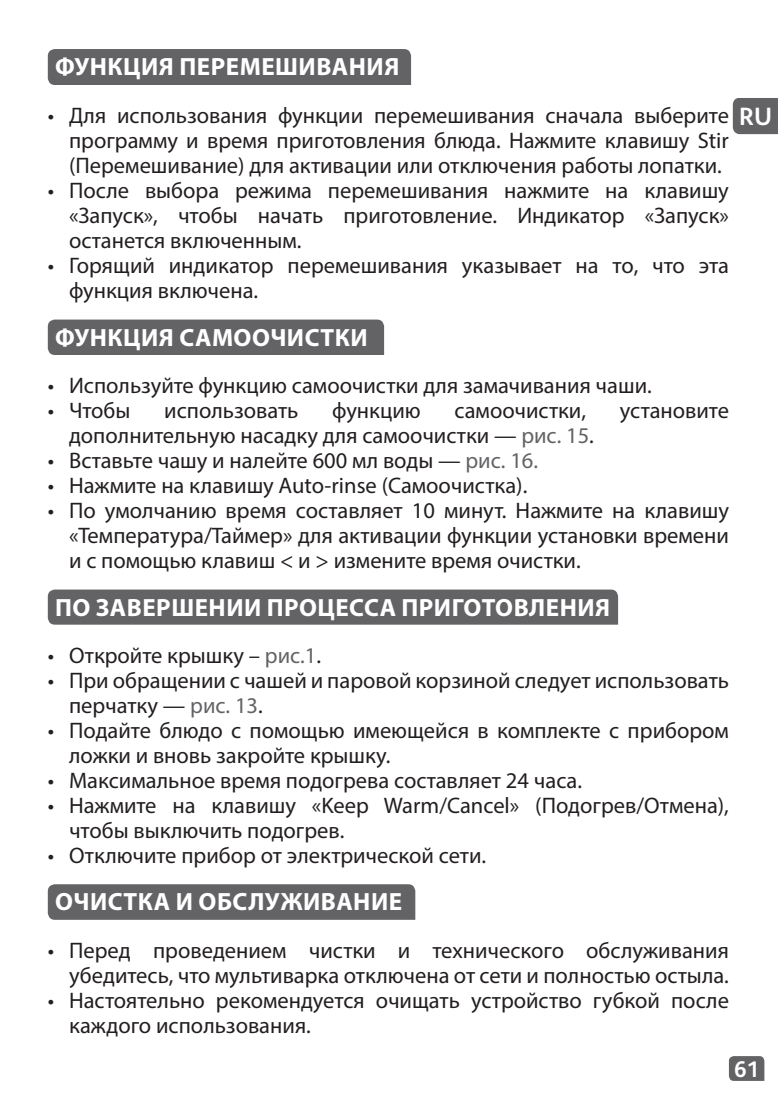
<style>
.page{position:relative;width:778px;height:1104px;background:#fff}
.page>*{position:absolute;margin:0;border:0;box-sizing:border-box;transform-origin:0 0}
.t1{font:700 25px "Myriad Pro";letter-spacing:.02em;color:#fff}
.t2{font:700 25px "FS Albert";color:#fff}
.t3{font:22.5px/25px "Myriad Pro";color:#231f20}
.t4{font:700 22.5px "FS Albert";color:#fff}
.s1{color:#636366}
</style>
<div class="page">
<svg style="left:728px;top:1056px;width:36px;height:24px"></svg>
<div style="left:732px;top:98px;width:45px;height:36px;background:#636366"></div>
<div style="left:48px;top:49px;width:363px;height:36px;background:#636366"></div>
<div style="left:48px;top:319px;width:336px;height:36px;background:#636366"></div>
<div style="left:48px;top:589px;width:569px;height:35px;background:#636366"></div>
<div style="left:48px;top:884px;width:367px;height:35px;background:#636366"></div>
<p class="t1" style="left:55px;top:51px;width:345px">ФУНКЦИЯ ПЕРЕМЕШИВАНИЯ</p>
<p class="t3" style="left:69px;top:103px;width:661px;text-align:justify;text-indent:-21px">• Для использования функции перемешивания сначала выберите программу и время приготовления блюда. Нажмите клавишу Stir (Перемешивание) для активации или отключения работы лопатки.</p>
<p class="t3" style="left:69px;top:178px;width:661px;text-align:justify;text-indent:-21px">• После выбора режима перемешивания нажмите на клавишу «Запуск», чтобы начать приготовление. Индикатор «Запуск» останется включенным.</p>
<p class="t3" style="left:69px;top:253px;width:661px;text-indent:-21px">• Горящий индикатор перемешивания указывает на то, что эта функция включена.</p>
<p class="t1" style="left:55px;top:321px;width:314px">ФУНКЦИЯ САМООЧИСТКИ</p>
<p class="t3" style="left:48px;top:372px;width:605px">• Используйте функцию самоочистки для замачивания чаши.</p>
<p class="t3" style="left:48px;top:397px;width:84px">• Чтобы</p>
<p class="t3" style="left:164px;top:397px;width:136px">использовать</p>
<p class="t3" style="left:332px;top:397px;width:90px">функцию</p>
<p class="t3" style="left:454px;top:397px;width:133px">самоочистки,</p>
<p class="t3" style="left:619px;top:397px;width:110px">установите</p>
<p class="t3" style="left:69px;top:422px;width:526px">дополнительную насадку для самоочистки — <span class="s1">рис. 15</span>.</p>
<p class="t3" style="left:48px;top:447px;width:491px">• Вставьте чашу и налейте 600 мл воды — <span class="s1">рис. 16.</span></p>
<p class="t3" style="left:48px;top:472px;width:480px">• Нажмите на клавишу Auto-rinse (Самоочистка).</p>
<p class="t3" style="left:69px;top:497px;width:661px;text-align:justify;text-indent:-21px">• По умолчанию время составляет 10 минут. Нажмите на клавишу «Температура/Таймер» для активации функции установки времени и с помощью клавиш &lt; и &gt; измените время очистки.</p>
<p class="t1" style="left:55px;top:590px;width:556px">ПО ЗАВЕРШЕНИИ ПРОЦЕССА ПРИГОТОВЛЕНИЯ</p>
<p class="t3" style="left:48px;top:642px;width:274px">• Откройте крышку – <span class="s1">рис.1</span>.</p>
<p class="t3" style="left:69px;top:667px;width:661px;text-indent:-21px">• При обращении с чашей и паровой корзиной следует использовать перчатку — <span class="s1">рис. 13</span>.</p>
<p class="t3" style="left:69px;top:717px;width:661px;text-indent:-21px">• Подайте блюдо с помощью имеющейся в комплекте с прибором ложки и вновь закройте крышку.</p>
<p class="t3" style="left:48px;top:767px;width:535px">• Максимальное время подогрева составляет 24 часа.</p>
<p class="t3" style="left:69px;top:792px;width:661px;text-indent:-21px">• Нажмите на клавишу «Keep Warm/Cancel» (Подогрев/Отмена), чтобы выключить подогрев.</p>
<p class="t3" style="left:48px;top:842px;width:439px">• Отключите прибор от электрической сети.</p>
<p class="t1" style="left:55px;top:885px;width:348px">ОЧИСТКА И ОБСЛУЖИВАНИЕ</p>
<p class="t3" style="left:48px;top:937px;width:682px;text-align:right">• Перед проведением чистки и технического обслуживания убедитесь, что мультиварка отключена от сети и полностью остыла.</p>
<p class="t3" style="left:69px;top:987px;width:661px;text-indent:-21px">• Настоятельно рекомендуется очищать устройство губкой после каждого использования.</p>
<p class="t2" style="left:738px;top:102px;width:34px">RU</p>
<p class="t4" style="left:733px;top:1055px;width:27px">61</p>
</div>
